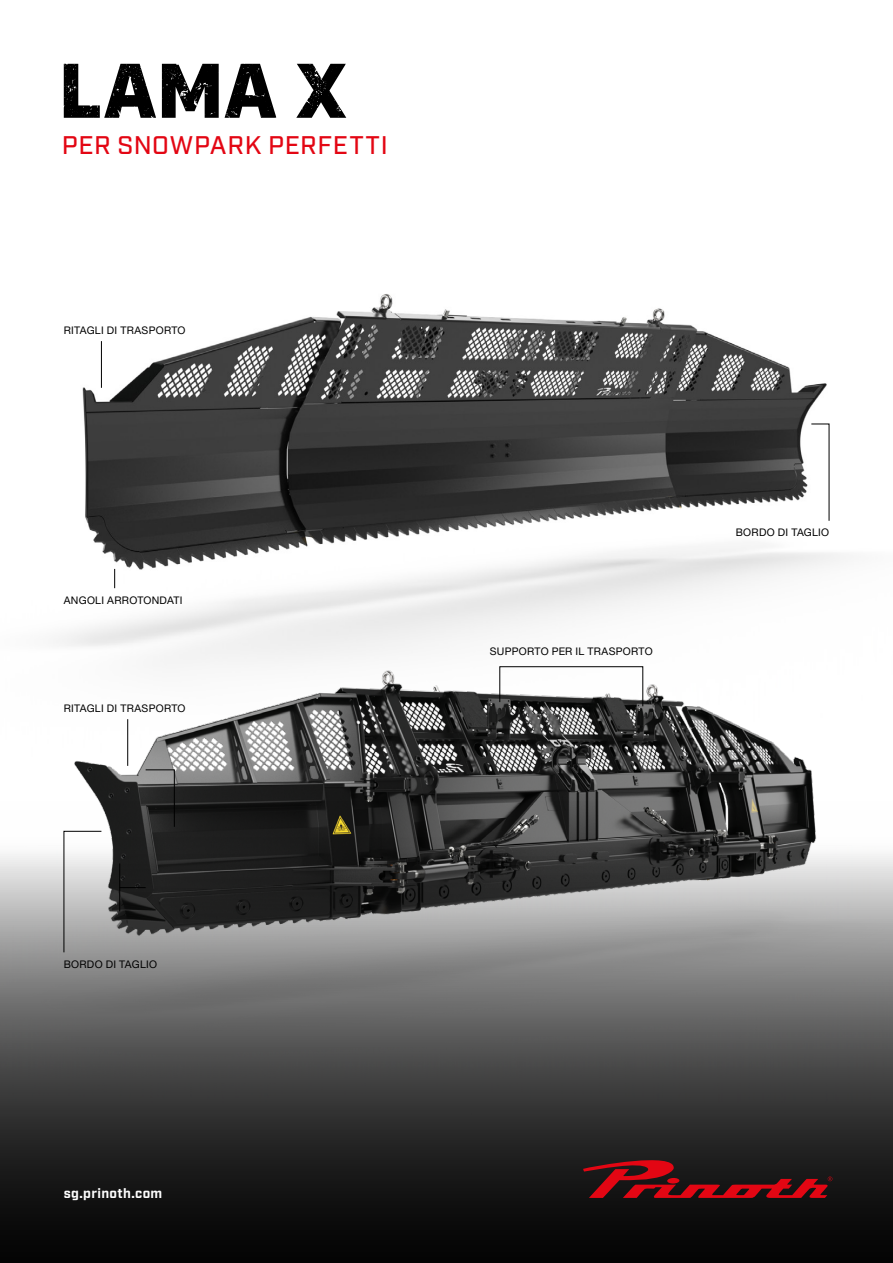
<style>
.page{position:relative;width:893px;height:1263px;background:#fff}
.page>*{position:absolute;margin:0;border:0;box-sizing:border-box;transform-origin:0 0}
.t1{font:500 25.5px "Industry";letter-spacing:.02em;color:#e30613}
.t2{font:700 13.5px "Industry";letter-spacing:.03em;color:#fff}
.t3{font:10.5px "Helvetica Neue LT Pro";letter-spacing:.025em;color:#000}
</style>
<div class="page">
<img style="left:82px;top:294px;width:764px;height:328px">
<img style="left:56px;top:622px;width:758px;height:179px">
<svg style="left:63px;top:801px;width:754px;height:37px;background:#424241"></svg>
<svg style="left:0;top:838px;width:893px;height:425px;background:#4b4b4b"></svg>
<svg style="left:583px;top:1151px;width:249px;height:47px;background:#4f1418"></svg>
<svg style="left:145px;top:769px;width:30px;height:58px;background:#424242"></svg>
<svg style="left:120px;top:887px;width:26px;height:1px"></svg>
<hr style="left:119px;top:863px;width:1px;height:48px;background:#000">
<svg style="left:811px;top:424px;width:18px;height:97px"></svg>
<svg style="left:64px;top:831px;width:38px;height:122px"></svg>
<hr style="left:101px;top:341px;width:1px;height:47px;background:#000">
<svg style="left:114px;top:569px;width:1px;height:19px"></svg>
<hr style="left:127px;top:719px;width:1px;height:47px;background:#000">
<svg style="left:499px;top:666px;width:144px;height:41px"></svg>
<svg style="left:225px;top:64px;width:52px;height:54px"></svg>
<svg style="left:296px;top:64px;width:50px;height:54px"></svg>
<svg style="left:162px;top:64px;width:57px;height:54px"></svg>
<svg style="left:64px;top:64px;width:92px;height:54px"></svg>
<h1 class="t1" style="left:62px;top:130px;width:327px">PER SNOWPARK PERFETTI</h1>
<p class="t3" style="left:64px;top:324px;width:123px">RITAGLI DI TRASPORTO</p>
<p class="t3" style="left:64px;top:594px;width:120px">ANGOLI ARROTONDATI</p>
<p class="t3" style="left:64px;top:702px;width:123px">RITAGLI DI TRASPORTO</p>
<p class="t3" style="left:64px;top:958px;width:95px">BORDO DI TAGLIO</p>
<p class="t2" style="left:64px;top:1185px;width:100px">sg.prinoth.com</p>
<p class="t3" style="left:490px;top:645px;width:164px">SUPPORTO PER IL TRASPORTO</p>
<p class="t3" style="left:736px;top:526px;width:95px">BORDO DI TAGLIO</p>
</div>
